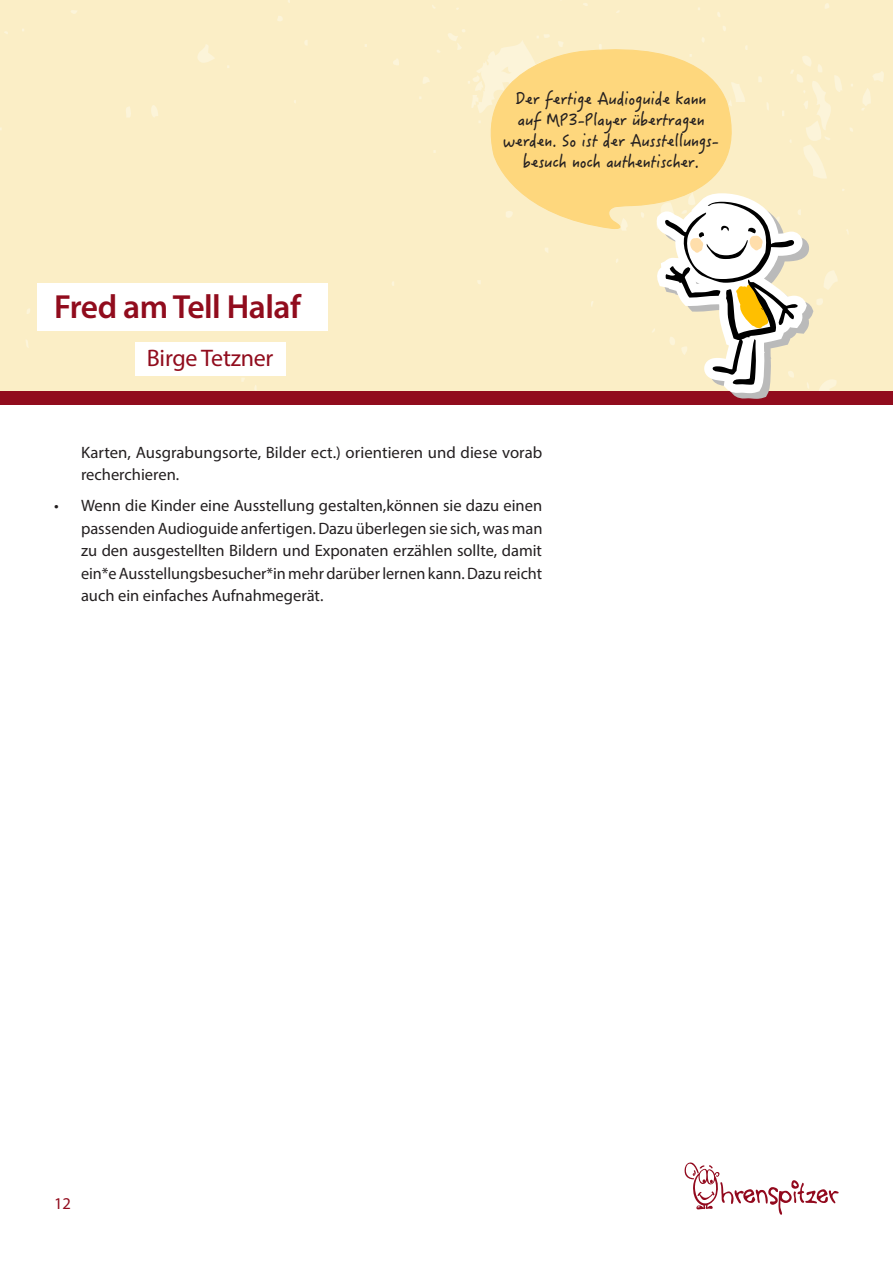
<style>
.page{position:relative;width:893px;height:1263px;background:#fff}
.page>*{position:absolute;margin:0;border:0;box-sizing:border-box;transform-origin:0 0}
.t1{font:600 33.6px "Myriad Pro";letter-spacing:-.015em;color:#910c1d}
.t2{font:24px "Myriad Pro";letter-spacing:-.01em;color:#910c1d}
.t3{font:16.5px/22.5px "Myriad Pro";color:#231f20}
.t4{font:16.5px/21px "Hanzi Pen SC W5";letter-spacing:-.01em;color:#231f20;text-align:center}
.t5{font:16.5px "Myriad Pro";color:#910c1d}
</style>
<div class="page">
<div style="left:0;top:0;width:893px;height:391px;background:#fbeec6"></div>
<div style="left:0;top:391px;width:893px;height:14px;background:#910c1d"></div>
<svg style="left:684px;top:1162px;width:154px;height:53px"></svg>
<svg style="left:475px;top:41px;width:281px;height:189px;background:#fcdf96"></svg>
<svg style="left:656px;top:193px;width:157px;height:206px"></svg>
<div style="left:37px;top:283px;width:290px;height:48px;background:#fff"></div>
<div style="left:135px;top:342px;width:151px;height:34px;background:#fff"></div>
<h1 class="t1" style="left:54px;top:285px;width:248px">Fred am Tell Halaf</h1>
<h2 class="t2" style="left:147px;top:343px;width:128px">Birge Tetzner</h2>
<p class="t4" style="left:503px;top:87px;width:217px">Der fertige Audioguide kann auf MP3-Player übertragen werden. So ist der Ausstellungs&shy;besuch noch authentischer.</p>
<p class="t3" style="left:81px;top:441px;width:463px">Karten, Ausgrabungsorte, Bilder ect.) orientieren und diese vorab recherchieren.</p>
<p class="t3" style="left:81px;top:494px;width:463px;text-align:justify;text-indent:-27px">• Wenn die Kinder eine Ausstellung gestalten,können sie dazu einen passenden Audioguide anfertigen. Dazu überlegen sie sich, was man zu den ausgestellten Bildern und Exponaten erzählen sollte, damit ein*e Ausstellungsbesucher*in mehr darüber lernen kann. Dazu reicht auch ein einfaches Aufnahmegerät.</p>
<p class="t5" style="left:54px;top:1194px;width:18px">12</p>
</div>
